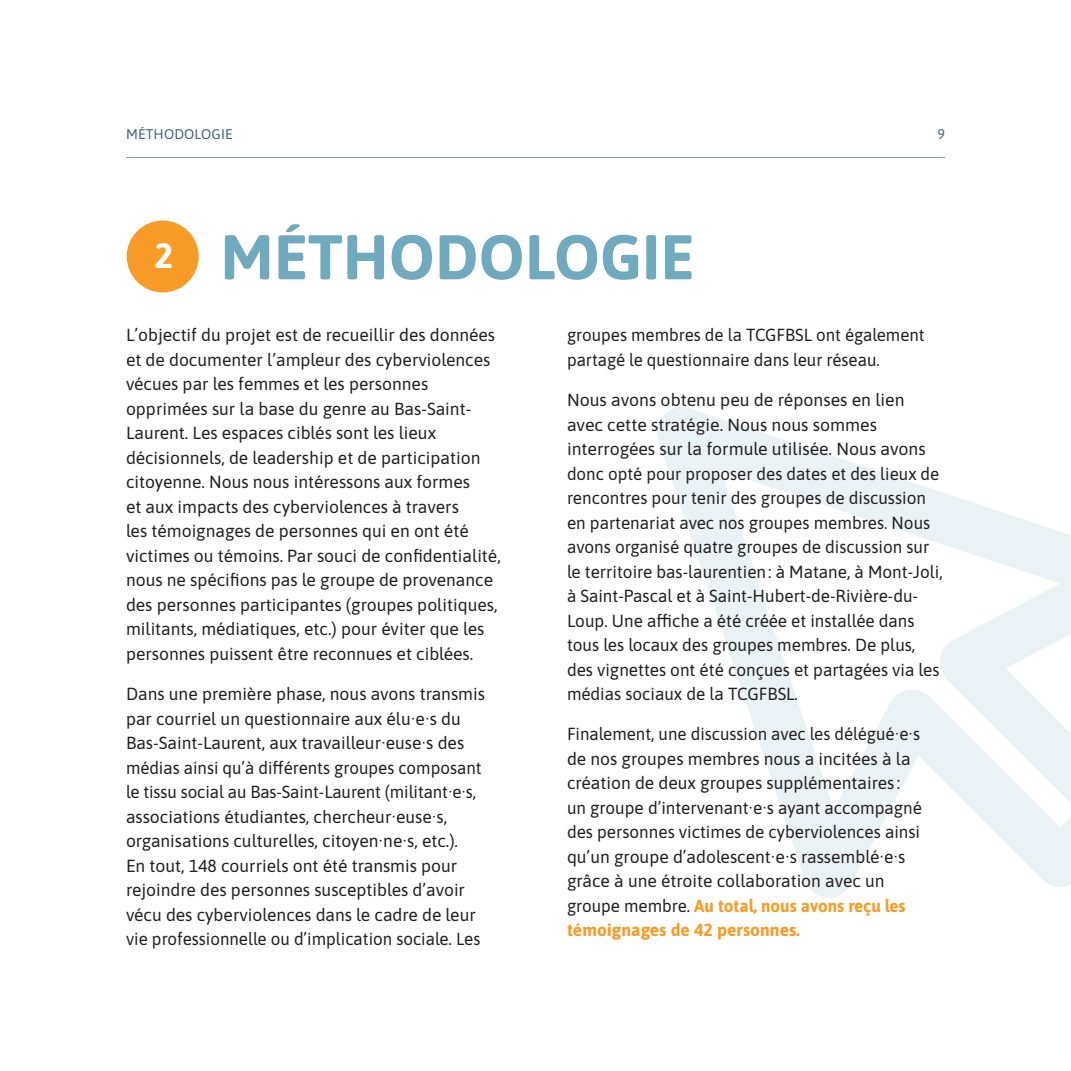
<style>
.page{position:relative;width:1071px;height:1071px;background:#fff}
.page>*{position:absolute;margin:0;border:0;box-sizing:border-box;transform-origin:0 0}
.t1{font:700 63px "Asap";color:#70aabf}
.t2{font:700 35px "Asap";color:#fff}
.texte_courant{font:17.5px/24.5px "Asap";color:#231f20}
.t3{font:14px "Asap";letter-spacing:.01em;color:#426183}
.s1{font-weight:700;color:#f89c27}
</style>
<div class="page">
<svg style="left:657px;top:407px;width:414px;height:491px"></svg>
<hr style="left:126px;top:157px;width:819px;height:1px;background:#959db3">
<div style="left:127px;top:221px;width:72px;height:71px;background:#f89c27;border-radius:50%"></div>
<p class="t3" style="left:126px;top:124px;width:108px">MÉTHODOLOGIE</p>
<p class="t3" style="left:938px;top:124px;width:9px">9</p>
<p class="t2" style="left:155px;top:231px;width:20px">2</p>
<p class="t1" style="left:220px;top:214px;width:476px">MÉTHODOLOGIE</p>
<p class="texte_courant" style="left:126px;top:322px;width:376px">L’objectif du projet est de recueillir des données et de documenter l’ampleur des cyberviolences vécues par les femmes et les personnes opprimées sur la base du genre au Bas-Saint-Laurent. Les espaces ciblés sont les lieux décisionnels, de leadership et de participation citoyenne. Nous nous intéressons aux formes<br>et aux impacts des cyberviolences à travers<br>les témoignages de personnes qui en ont été victimes ou témoins. Par souci de confidentialité, nous ne spécifions pas le groupe de provenance des personnes participantes (groupes politiques, militants, médiatiques, etc.) pour éviter que les personnes puissent être reconnues et ciblées.</p>
<p class="texte_courant" style="left:126px;top:681px;width:361px">Dans une première phase, nous avons transmis par courriel un questionnaire aux élu·e·s du Bas-Saint-Laurent, aux travailleur·euse·s des médias ainsi qu’à différents groupes composant le tissu social au Bas-Saint-Laurent (militant·e·s, associations étudiantes, chercheur·euse·s, organisations culturelles, citoyen·ne·s, etc.).<br>En tout, 148 courriels ont été transmis pour rejoindre des personnes susceptibles d’avoir vécu des cyberviolences dans le cadre de leur vie professionnelle ou d’implication sociale. Les</p>
<p class="texte_courant" style="left:567px;top:322px;width:359px">groupes membres de la TCGFBSL ont également partagé le questionnaire dans leur réseau.</p>
<p class="texte_courant" style="left:567px;top:387px;width:377px">Nous avons obtenu peu de réponses en lien avec cette stratégie. Nous nous sommes interrogées sur la formule utilisée. Nous avons donc opté pour proposer des dates et des lieux de rencontres pour tenir des groupes de discussion en partenariat avec nos groupes membres. Nous avons organisé quatre groupes de discussion sur le territoire bas-laurentien: à Matane, à Mont-Joli, à Saint-Pascal et à Saint-Hubert-de-Rivière-du-Loup. Une affiche a été créée et installée dans tous les locaux des groupes membres. De plus, des vignettes ont été conçues et partagées via les médias sociaux de la TCGFBSL.</p>
<p class="texte_courant" style="left:567px;top:721px;width:357px">Finalement, une discussion avec les délégué·e·s de nos groupes membres nous a incitées à la création de deux groupes supplémentaires : un groupe d’intervenant·e·s ayant accompagné des personnes victimes de cyberviolences ainsi qu’un groupe d’adolescent·e·s rassemblé·e·s grâce à une étroite collaboration avec un groupe membre. <span class="s1">Au total, nous avons reçu les témoignages de 42 personnes.</span></p>
</div>
